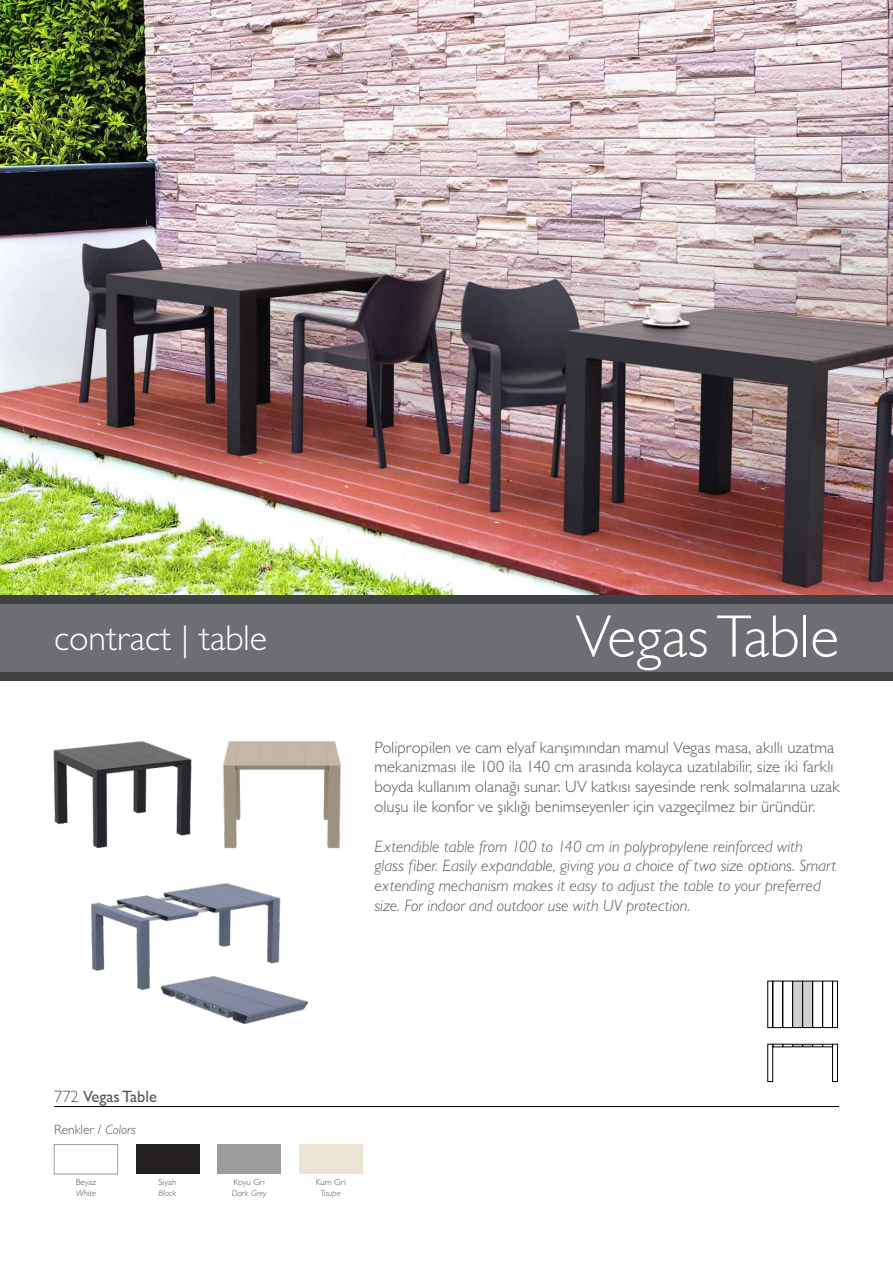
<style>
.page{position:relative;width:893px;height:1263px;background:#fff}
.page>*{position:absolute;margin:0;border:0;box-sizing:border-box;transform-origin:0 0}
.t1{font:300 60.15px "Gill Sans";color:#fff}
.t2{font:300 36px "Gill Sans";color:#fff}
.t3{font:300 16.5px/19.8px "Gill Sans";letter-spacing:.005em;color:#575756}
.t4{font:italic 300 16.5px/19.8px "Gill Sans";color:#575756}
.t5{font:16.5px "Gill Sans";color:#575756}
.t6{font:300 13.5px "Gill Sans";color:#575756}
.t7{font:300 9px "Gill Sans";color:#575756}
.t8{font:italic 300 9px "Gill Sans";color:#575756}
.s1{font-weight:300}
.s2{font-style:italic}
</style>
<div class="page">
<img style="left:0;top:0;width:893px;height:595px">
<img style="left:53px;top:741px;width:139px;height:108px">
<img style="left:92px;top:883px;width:215px;height:140px">
<img style="left:223px;top:741px;width:118px;height:108px">
<svg style="left:767px;top:981px;width:71px;height:101px"></svg>
<div style="left:217px;top:1144px;width:64px;height:30px;background:#9d9d9c"></div>
<div style="left:54px;top:1144px;width:64px;height:30px;background:#fff;border:1px solid #9d9d9c"></div>
<div style="left:136px;top:1144px;width:63px;height:30px;background:#241f21"></div>
<div style="left:299px;top:1144px;width:64px;height:30px;background:#ece5d5"></div>
<div style="left:0;top:604px;width:893px;height:68px;background:#6c6e72"></div>
<div style="left:0;top:672px;width:893px;height:8px;background:#3f4144"></div>
<div style="left:0;top:595px;width:893px;height:9px;background:#3f4144"></div>
<hr style="left:54px;top:1106px;width:785px;height:1px;background:#000">
<h2 class="t2" style="left:54px;top:617px;width:215px">contract | table</h2>
<h1 class="t1" style="left:575px;top:601px;width:265px">Vegas Table</h1>
<p class="t3" style="left:374px;top:737px;width:467px">Polipropilen ve cam elyaf karışımından mamul Vegas masa, akıllı uzatma mekanizması ile 100 ila 140 cm arasında kolayca uzatılabilir, size iki farklı boyda kullanım olanağı sunar. UV katkısı sayesinde renk solmalarına uzak oluşu ile konfor ve şıklığı benimseyenler için vazgeçilmez bir üründür.</p>
<p class="t4" style="left:374px;top:836px;width:463px">Extendible table from 100 to 140 cm in polypropylene reinforced with glass fiber. Easily expandable, giving you a choice of two size options. Smart extending mechanism makes it easy to adjust the table to your preferred size. For indoor and outdoor use with UV protection.</p>
<p class="t5" style="left:54px;top:1087px;width:104px"><span class="s1">772</span> Vegas Table</p>
<p class="t6" style="left:54px;top:1122px;width:84px">Renkler / <span class="s2">Colors</span></p>
<p class="t7" style="left:76px;top:1177px;width:22px">Beyaz</p>
<p class="t8" style="left:76px;top:1188px;width:22px">White</p>
<p class="t7" style="left:159px;top:1177px;width:19px">Siyah</p>
<p class="t8" style="left:158px;top:1188px;width:19px">Black</p>
<p class="t7" style="left:233px;top:1177px;width:33px">Koyu Gri</p>
<p class="t8" style="left:232px;top:1188px;width:36px">Dark Grey</p>
<p class="t7" style="left:316px;top:1177px;width:32px">Kum Gri</p>
<p class="t8" style="left:321px;top:1188px;width:22px">Taupe</p>
</div>
